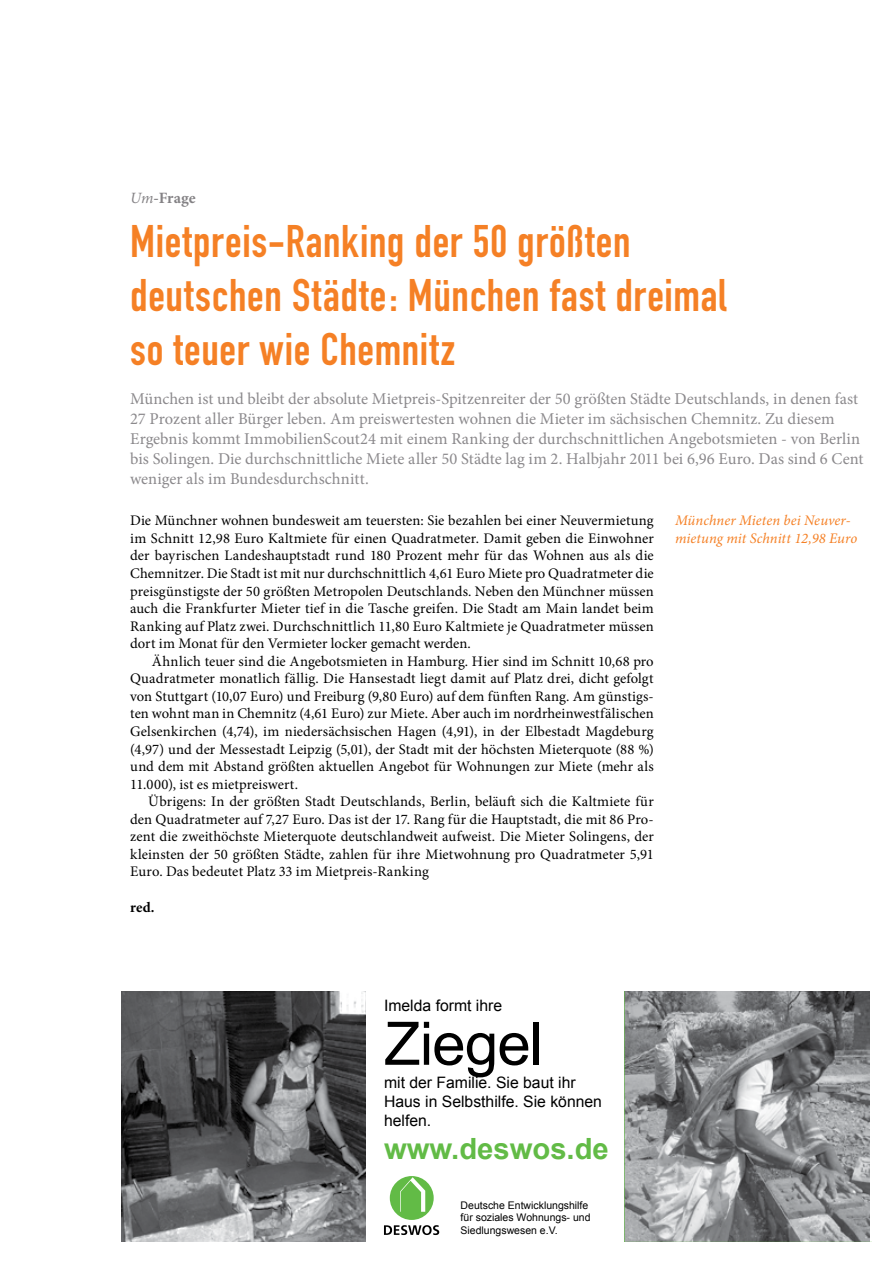
<style>
.page{position:relative;width:893px;height:1263px;background:#fff}
.page>*{position:absolute;margin:0;border:0;box-sizing:border-box;transform-origin:0 0}
.t1{font:60px "Arial";letter-spacing:-.015em;color:#000}
.Überschrift_Groß{font:45px "DIN Engschrift";letter-spacing:.015em;color:#f58025}
.t2{font:700 29.25px "Arial";color:#62bb46}
.Anlesetext{font:16.5px/19.8px "Minion Pro";color:#8b898c}
.t3{font:15.75px/18.9px "Arial";color:#000}
.Kategorie{font:700 15.75px "Minion Pro";color:#848285}
.Fliesstext{font:14.7px/17.5px "Minion Pro";letter-spacing:.01em;color:#000;text-align:justify}
.Fließtext_erste_Zeil{font:14.7px/17.5px "Minion Pro";color:#000;text-align:justify}
.Zwischentext{font:italic 14.7px/17.5px "Minion Pro";letter-spacing:.005em;color:#f58025}
.AUTOR{font:700 14.7px "Minion Pro";color:#000}
.t4{font:10.5px/12.6px "Arial";color:#000}
.s1{font-weight:400;font-style:italic}
</style>
<div class="page">
<svg style="left:122px;top:991px;width:318px;height:251px"></svg>
<svg style="left:625px;top:991px;width:245px;height:250px;background:#8c8d8f"></svg>
<p class="Kategorie" style="left:130px;top:187px;width:67px"><span class="s1">Um</span>-Frage</p>
<p class="Überschrift_Groß" style="left:130px;top:215px;width:502px">Mietpreis-Ranking der 50 größten</p>
<p class="Überschrift_Groß" style="left:130px;top:269px;width:598px">deutschen Städte: München fast dreimal</p>
<p class="Überschrift_Groß" style="left:130px;top:323px;width:326px">so teuer wie Chemnitz</p>
<p class="Anlesetext" style="left:130px;top:389px;width:735px">München ist und bleibt der absolute Mietpreis-Spitzenreiter der 50 größten Städte Deutschlands, in denen fast 27 Prozent aller Bürger leben. Am preiswertesten wohnen die Mieter im sächsischen Chemnitz. Zu diesem Ergebnis kommt ImmobilienScout24 mit einem Ranking der durchschnittlichen Angebotsmieten - von Berlin bis Solingen. Die durchschnittliche Miete aller 50 Städte lag im 2. Halbjahr 2011 bei 6,96 Euro. Das sind 6 Cent weniger als im Bundesdurchschnitt.</p>
<p class="Fließtext_erste_Zeil" style="left:130px;top:512px;width:525px">Die Münchner wohnen bundesweit am teuersten: Sie bezahlen bei einer Neuvermietung im Schnitt 12,98 Euro Kaltmiete für einen Quadratmeter. Damit geben die Einwohner der bayrischen Landeshauptstadt rund 180 Prozent mehr für das Wohnen aus als die Chemnitzer. Die Stadt ist mit nur durchschnittlich 4,61 Euro Miete pro Quadratmeter die preisgünstigste der 50 größten Metropolen Deutschlands. Neben den Münchner müssen auch die Frankfurter Mieter tief in die Tasche greifen. Die Stadt am Main landet beim Ranking auf Platz zwei. Durchschnittlich 11,80 Euro Kaltmiete je Quadratmeter müssen dort im Monat für den Vermieter locker gemacht werden.</p>
<p class="Fliesstext" style="left:130px;top:652px;width:525px;text-indent:22px">Ähnlich teuer sind die Angebotsmieten in Hamburg. Hier sind im Schnitt 10,68 pro Quadratmeter monatlich fällig. Die Hansestadt liegt damit auf Platz drei, dicht gefolgt von Stuttgart (10,07 Euro) und Freiburg (9,80 Euro) auf dem fünften Rang. Am günstigs&shy;ten wohnt man in Chemnitz (4,61 Euro) zur Miete. Aber auch im nordrheinwestfälischen Gelsenkirchen (4,74), im niedersächsischen Hagen (4,91), in der Elbestadt Magdeburg (4,97) und der Messestadt Leipzig (5,01), der Stadt mit der höchsten Mieterquote (88 %) und dem mit Abstand größten aktuellen Angebot für Wohnungen zur Miete (mehr als 11.000), ist es mietpreiswert.</p>
<p class="Fliesstext" style="left:130px;top:793px;width:525px;text-indent:18px">Übrigens: In der größten Stadt Deutschlands, Berlin, beläuft sich die Kaltmiete für den Quadratmeter auf 7,27 Euro. Das ist der 17. Rang für die Hauptstadt, die mit 86 Pro&shy;zent die zweithöchste Mieterquote deutschlandweit aufweist. Die Mieter Solingens, der kleinsten der 50 größten Städte, zahlen für ihre Mietwohnung pro Quadratmeter 5,91<br>Euro. Das bedeutet Platz 33 im Mietpreis-Ranking</p>
<p class="AUTOR" style="left:130px;top:896px;width:26px">red.</p>
<p class="Zwischentext" style="left:675px;top:512px;width:184px">Münchner Mieten bei Neuver&shy;mietung mit Schnitt 12,98 Euro</p>
<p class="t3" style="left:384px;top:996px;width:120px">Imelda formt ihre</p>
<p class="t1" style="left:384px;top:1004px;width:161px">Ziegel</p>
<p class="t3" style="left:384px;top:1073px;width:219px">mit der Familie. Sie baut ihr<br>Haus in Selbsthilfe. Sie können helfen.</p>
<p class="t2" style="left:384px;top:1129px;width:226px">www.deswos.de</p>
<p class="t4" style="left:461px;top:1199px;width:131px">Deutsche Entwicklungshilfe für soziales Wohnungs- und<br>Siedlungswesen e.V.</p>
</div>
